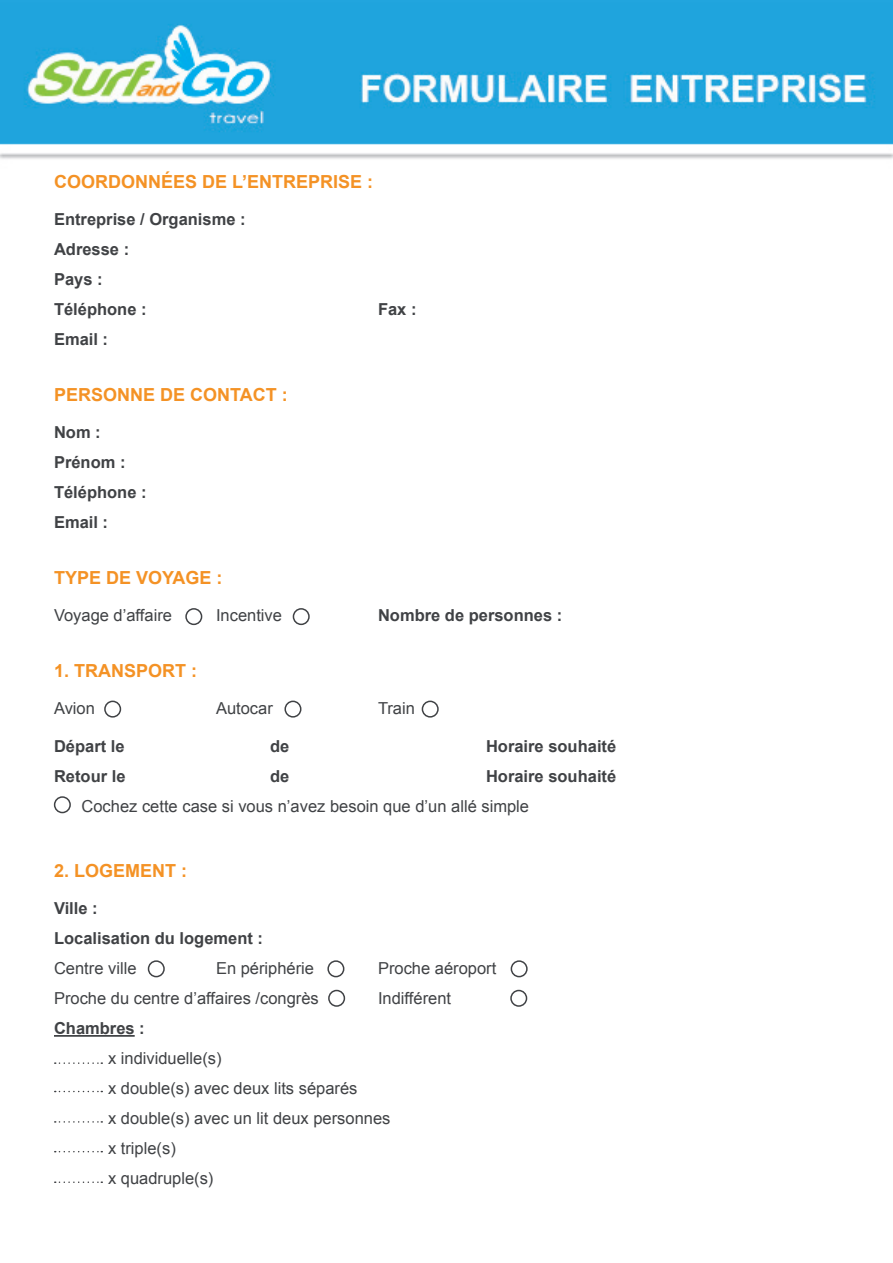
<style>
.page{position:relative;width:893px;height:1263px;background:#fff}
.page>*{position:absolute;margin:0;border:0;box-sizing:border-box;transform-origin:0 0}
.t1{font:700 18px "Arial";color:#f49225}
.t2{font:16.5px/30px "Arial";color:#404245}
.t3{font:700 16.5px/30px "Arial";color:#404245}
</style>
<div class="page">
<img style="left:0;top:0;width:893px;height:1183px">
<hr style="left:54px;top:1035px;width:81px;height:2px;background:#404245">
<div style="left:186px;top:609px;width:16px;height:15px;background:#fff;border-radius:50%"></div>
<div style="left:185px;top:608px;width:17px;height:17px;border:2px solid #404245;border-radius:50%"></div>
<div style="left:105px;top:701px;width:15px;height:16px;background:#fff;border-radius:50%"></div>
<div style="left:104px;top:701px;width:17px;height:17px;border:2px solid #404245;border-radius:50%"></div>
<div style="left:55px;top:797px;width:15px;height:15px;background:#fff;border-radius:50%"></div>
<div style="left:54px;top:796px;width:17px;height:17px;border:2px solid #404245;border-radius:50%"></div>
<div style="left:149px;top:961px;width:15px;height:15px;background:#fff;border-radius:50%"></div>
<div style="left:148px;top:960px;width:17px;height:17px;border:2px solid #404245;border-radius:50%"></div>
<div style="left:328px;top:961px;width:16px;height:15px;background:#fff;border-radius:50%"></div>
<div style="left:327px;top:960px;width:17px;height:17px;border:2px solid #404245;border-radius:50%"></div>
<div style="left:329px;top:990px;width:15px;height:16px;background:#fff;border-radius:50%"></div>
<div style="left:328px;top:990px;width:17px;height:17px;border:2px solid #404245;border-radius:50%"></div>
<div style="left:511px;top:990px;width:15px;height:16px;background:#fff;border-radius:50%"></div>
<div style="left:510px;top:990px;width:17px;height:17px;border:2px solid #404245;border-radius:50%"></div>
<div style="left:511px;top:961px;width:16px;height:15px;background:#fff;border-radius:50%"></div>
<div style="left:511px;top:960px;width:17px;height:17px;border:2px solid #404245;border-radius:50%"></div>
<div style="left:285px;top:701px;width:16px;height:16px;background:#fff;border-radius:50%"></div>
<div style="left:284px;top:701px;width:17px;height:17px;border:2px solid #404245;border-radius:50%"></div>
<div style="left:422px;top:701px;width:16px;height:16px;background:#fff;border-radius:50%"></div>
<div style="left:422px;top:701px;width:17px;height:17px;border:2px solid #404245;border-radius:50%"></div>
<div style="left:293px;top:609px;width:16px;height:15px;background:#fff;border-radius:50%"></div>
<div style="left:293px;top:608px;width:17px;height:17px;border:2px solid #404245;border-radius:50%"></div>
<svg style="left:55px;top:1062px;width:47px;height:2px"></svg>
<svg style="left:55px;top:1091px;width:47px;height:1px"></svg>
<svg style="left:55px;top:1121px;width:47px;height:2px"></svg>
<svg style="left:55px;top:1151px;width:47px;height:1px"></svg>
<svg style="left:55px;top:1181px;width:47px;height:2px"></svg>
<p class="t1" style="left:54px;top:170px;width:321px">coordonnées de l’entreprise :</p>
<p class="t3" style="left:54px;top:205px;width:193px">Entreprise / Organisme :<br>Adresse :<br>Pays :<br>Téléphone :</p>
<p class="t3" style="left:378px;top:295px;width:40px">Fax :</p>
<p class="t3" style="left:54px;top:325px;width:56px">Email :</p>
<p class="t1" style="left:54px;top:383px;width:235px">personne de contact :</p>
<p class="t3" style="left:54px;top:418px;width:94px">Nom :<br>Prénom :<br>Téléphone :<br>Email :</p>
<p class="t1" style="left:54px;top:566px;width:170px">type de voyage :</p>
<p class="t2" style="left:54px;top:601px;width:120px">Voyage d’affaire</p>
<p class="t2" style="left:216px;top:601px;width:68px">Incentive</p>
<p class="t3" style="left:324px;top:601px;width:34px">N</p>
<p class="t3" style="left:390px;top:601px;width:174px">ombre de personnes :</p>
<p class="t1" style="left:54px;top:659px;width:145px">1. Transport :</p>
<p class="t2" style="left:54px;top:694px;width:42px">Avion</p>
<p class="t2" style="left:216px;top:694px;width:58px">Autocar</p>
<p class="t2" style="left:378px;top:694px;width:38px">Train</p>
<p class="t3" style="left:54px;top:731px;width:72px">Départ le</p>
<p class="t3" style="left:270px;top:731px;width:21px">de</p>
<p class="t3" style="left:486px;top:731px;width:132px">Horaire souhaité</p>
<p class="t3" style="left:54px;top:761px;width:73px">Retour le</p>
<p class="t3" style="left:270px;top:761px;width:21px">de</p>
<p class="t3" style="left:486px;top:761px;width:132px">Horaire souhaité</p>
<p class="t2" style="left:82px;top:791px;width:449px">Cochez cette case si vous n’avez besoin que d’un allé simple</p>
<p class="t1" style="left:54px;top:858px;width:135px">2. logement :</p>
<p class="t3" style="left:54px;top:894px;width:211px">Ville :<br>Localisation du logement :</p>
<p class="t2" style="left:54px;top:953px;width:84px">Centre ville</p>
<p class="t2" style="left:216px;top:953px;width:100px">En périphérie</p>
<p class="t2" style="left:378px;top:953px;width:120px">Proche aéroport</p>
<p class="t2" style="left:54px;top:983px;width:266px">Proche du centre d’affaires /congrès</p>
<p class="t2" style="left:378px;top:983px;width:75px">Indifférent</p>
<p class="t3" style="left:54px;top:1014px;width:92px">Chambres :</p>
<p class="t2" style="left:108px;top:1043px;width:284px">x individuelle(s)<br>x double(s) avec deux lits séparés<br>x double(s) avec un lit deux personnes x triple(s)<br>x quadruple(s)</p>
</div>
